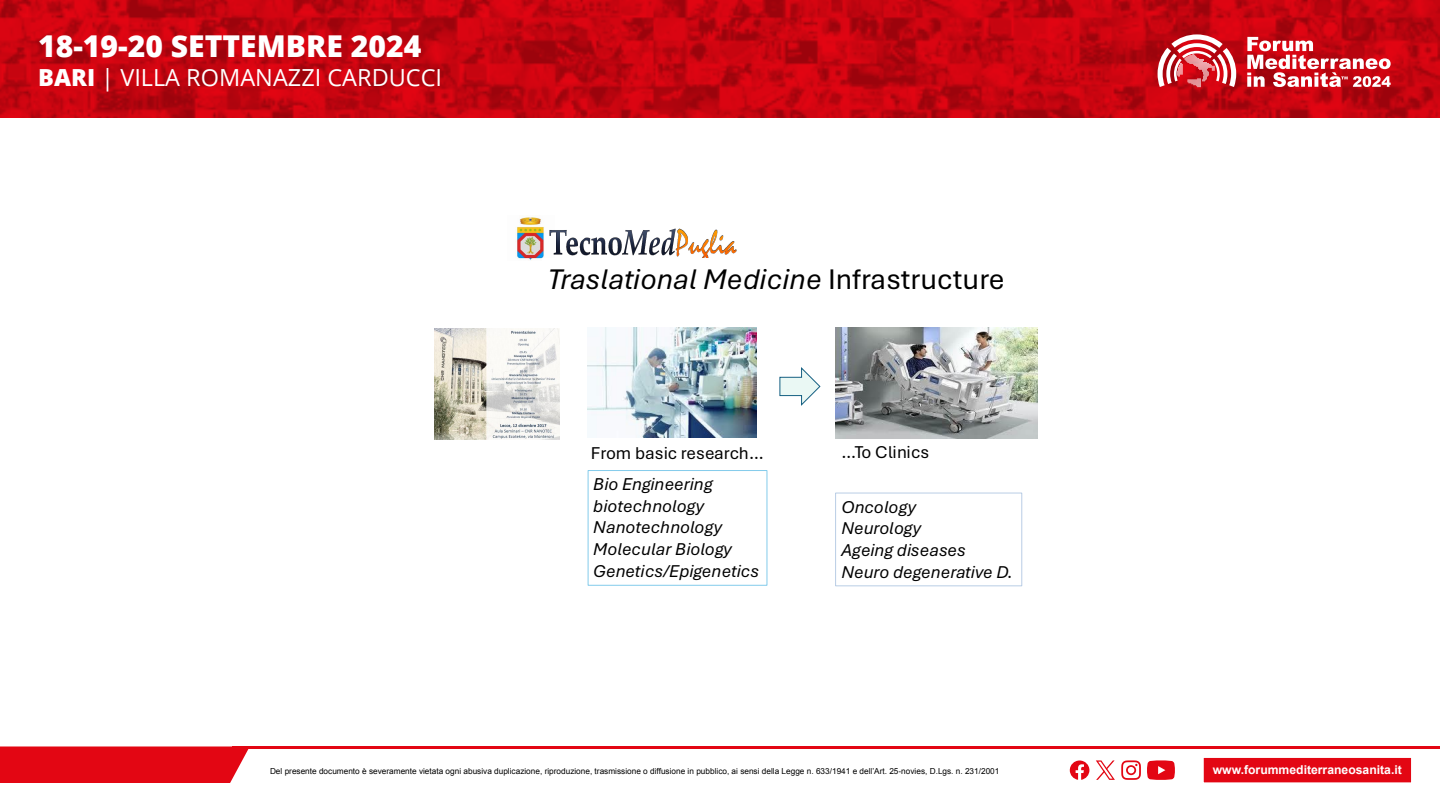
<style>
.page{position:relative;width:1440px;height:810px;background:#fff}
.page>*{position:absolute;margin:0;border:0;box-sizing:border-box;transform-origin:0 0}
.t1{font:800 30.08px "Open Sans";color:#fff}
.t2{font:italic 29.85px "Aptos";color:#000}
.t3{font:23.55px "Open Sans";color:#fff}
.t4{font:italic 18px/21.5px "Aptos";color:#000}
.t5{font:18px "Aptos";color:#000}
.t6{font:700 12.15px "Arial";color:#fff}
.t7{font:8.25px "Arial";color:#000}
.s1{font-weight:800}
.s2{font-style:normal}
</style>
<div class="page">
<div style="left:0;top:746px;width:249px;height:37px;background:#e30613"></div>
<hr style="left:232px;top:746px;width:1208px;height:3px;background:#e30613">
<div style="left:1203px;top:757px;width:209px;height:27px;background:#e30613;border:1px solid #fff"></div>
<svg style="left:1121px;top:760px;width:20px;height:20px"></svg>
<svg style="left:1147px;top:760px;width:28px;height:20px"></svg>
<svg style="left:1070px;top:761px;width:19px;height:19px"></svg>
<svg style="left:1096px;top:760px;width:19px;height:20px"></svg>
<svg style="left:0;top:0;width:1440px;height:117px;background:#c2040f"></svg>
<svg style="left:1158px;top:34px;width:78px;height:53px"></svg>
<svg style="left:1247px;top:37px;width:144px;height:50px"></svg>
<img style="left:515px;top:217px;width:29px;height:44px">
<img style="left:549px;top:228px;width:188px;height:30px">
<div style="left:542px;top:258px;width:519px;height:42px;background:#fff"></div>
<img style="left:588px;top:328px;width:169px;height:110px">
<svg style="left:779px;top:367px;width:42px;height:39px"></svg>
<img style="left:835px;top:327px;width:203px;height:111px">
<div style="left:588px;top:470px;width:179px;height:116px;border:1px solid #83cbeb"></div>
<div style="left:835px;top:493px;width:187px;height:93px;border:1px solid #b9cde5"></div>
<img style="left:435px;top:328px;width:125px;height:112px">
<h1 class="t1" style="left:38px;top:24px;width:385px">18-19-20 SETTEMBRE 2024</h1>
<h3 class="t3" style="left:38px;top:62px;width:406px"><span class="s1">BARI</span> | VILLA ROMANAZZI CARDUCCI</h3>
<h2 class="t2" style="left:548px;top:259px;width:458px">Traslational Medicine <span class="s2">Infrastructure</span></h2>
<h3 class="t5" style="left:591px;top:441px;width:174px">From basic research…</h3>
<h3 class="t5" style="left:841px;top:440px;width:90px">…To Clinics</h3>
<h3 class="t4" style="left:593px;top:473px;width:167px">Bio Engineering biotechnology<br>Nanotechnology<br>Molecular Biology<br>Genetics/Epigenetics</h3>
<h3 class="t4" style="left:841px;top:496px;width:173px">Oncology<br>Neurology<br>Ageing diseases<br>Neuro degenerative D.</h3>
<p class="t7" style="left:270px;top:766px;width:731px">Del presente documento è severamente vietata ogni abusiva duplicazione, riproduzione, trasmissione o diffusione in pubblico, ai sensi della Legge n. 633/1941 e dell’Art. 25-novies, D.Lgs. n. 231/2001</p>
<h3 class="t6" style="left:1213px;top:762px;width:191px">www.forummediterraneosanita.it</h3>
</div>
